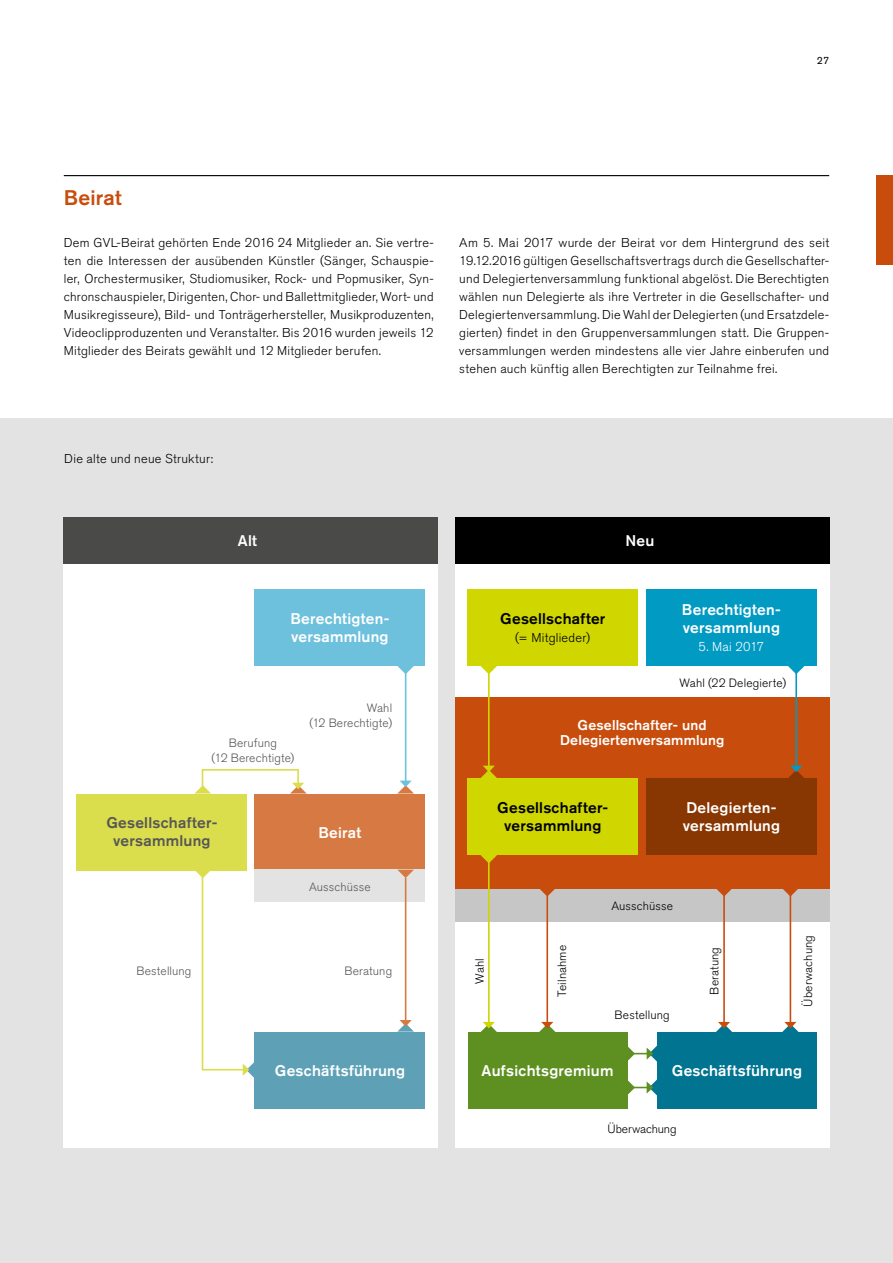
<style>
.page{position:relative;width:893px;height:1263px;background:#fff}
.page>*{position:absolute;margin:0;border:0;box-sizing:border-box;transform-origin:0 0}
.t1{font:500 21px "Akzidenz Grotesk Pro";letter-spacing:.01em;color:#c84d0d}
.t2{font:500 15.3px/17.9px "Akzidenz Grotesk Pro";letter-spacing:.015em;color:#fff}
.t3{font:500 15.3px/17.9px "Akzidenz Grotesk Pro";letter-spacing:.015em;color:#000;text-align:center}
.t4{font:500 15.3px/17.9px "Akzidenz Grotesk Pro";letter-spacing:.015em;color:#575756;text-align:center}
.t5{font:500 14.1px/15.3px "Akzidenz Grotesk Pro";letter-spacing:.01em;color:#fff;text-align:center}
.t6{font:300 12.75px/18px "Akzidenz Grotesk Pro";letter-spacing:.02em;color:#000;text-align:justify}
.t7{font:300 12.75px "Akzidenz Grotesk Pro";letter-spacing:.025em;color:#fff}
.t8{font:300 12px "Akzidenz Grotesk Pro";letter-spacing:.01em;color:#000}
.t9{font:300 12px/15px "Akzidenz Grotesk Pro";letter-spacing:.015em;color:#575756;text-align:right}
.t10{font:300 12px "Akzidenz Grotesk Pro";letter-spacing:-.01em;color:#000}
.t11{font:10.5px "Akzidenz Grotesk Pro";color:#000}
</style>
<div class="page">
<hr style="left:64px;top:175px;width:765px;height:1px;background:#000">
<div style="left:0;top:418px;width:893px;height:845px;background:#e3e3e3"></div>
<div style="left:64px;top:563px;width:374px;height:584px;background:#fff"></div>
<div style="left:455px;top:563px;width:374px;height:584px;background:#fff"></div>
<div style="left:455px;top:517px;width:374px;height:46px;background:#000"></div>
<div style="left:64px;top:517px;width:374px;height:46px;background:#4a4a49"></div>
<div style="left:455px;top:697px;width:374px;height:214px;background:#c84d0d"></div>
<div style="left:455px;top:889px;width:374px;height:33px;background:#c6c6c6"></div>
<div style="left:646px;top:778px;width:170px;height:77px;background:#893702"></div>
<div style="left:468px;top:778px;width:170px;height:77px;background:#cfd600"></div>
<svg style="left:480px;top:666px;width:17px;height:8px"></svg>
<svg style="left:788px;top:666px;width:17px;height:8px"></svg>
<div style="left:468px;top:589px;width:170px;height:77px;background:#cfd600"></div>
<div style="left:647px;top:589px;width:170px;height:77px;background:#009ac3"></div>
<hr style="left:488px;top:663px;width:2px;height:103px;background:#cfd600">
<svg style="left:481px;top:766px;width:16px;height:12px"></svg>
<hr style="left:795px;top:663px;width:2px;height:103px;background:#009ac3">
<svg style="left:788px;top:766px;width:16px;height:12px"></svg>
<svg style="left:480px;top:855px;width:17px;height:8px"></svg>
<hr style="left:488px;top:859px;width:2px;height:164px;background:#cfd600">
<svg style="left:480px;top:1022px;width:17px;height:10px"></svg>
<hr style="left:546px;top:883px;width:2px;height:140px;background:#c84d0d">
<svg style="left:539px;top:1022px;width:17px;height:10px"></svg>
<hr style="left:790px;top:883px;width:1px;height:140px;background:#c84d0d">
<svg style="left:782px;top:1022px;width:17px;height:10px"></svg>
<hr style="left:723px;top:883px;width:2px;height:140px;background:#c84d0d">
<svg style="left:716px;top:1022px;width:16px;height:10px"></svg>
<div style="left:468px;top:1032px;width:159px;height:77px;background:#5d9021"></div>
<div style="left:657px;top:1032px;width:160px;height:77px;background:#007490"></div>
<svg style="left:540px;top:889px;width:15px;height:7px"></svg>
<svg style="left:783px;top:889px;width:15px;height:7px"></svg>
<svg style="left:716px;top:889px;width:16px;height:7px"></svg>
<div style="left:77px;top:794px;width:170px;height:76px;background:#dadd4c"></div>
<svg style="left:397px;top:666px;width:17px;height:8px"></svg>
<div style="left:255px;top:794px;width:170px;height:76px;background:#d77942"></div>
<div style="left:255px;top:870px;width:170px;height:32px;background:#e3e3e3"></div>
<div style="left:255px;top:589px;width:170px;height:77px;background:#6ec1dd"></div>
<div style="left:255px;top:1032px;width:170px;height:76px;background:#5ea1b7"></div>
<svg style="left:194px;top:870px;width:61px;height:208px"></svg>
<svg style="left:397px;top:870px;width:17px;height:8px"></svg>
<hr style="left:405px;top:878px;width:1px;height:143px;background:#d77942">
<svg style="left:397px;top:1020px;width:17px;height:12px"></svg>
<svg style="left:195px;top:769px;width:111px;height:24px"></svg>
<hr style="left:405px;top:663px;width:1px;height:118px;background:#6ec1dd">
<svg style="left:398px;top:781px;width:16px;height:12px"></svg>
<svg style="left:627px;top:1045px;width:30px;height:17px"></svg>
<svg style="left:627px;top:1079px;width:30px;height:17px"></svg>
<div style="left:876px;top:175px;width:17px;height:90px;background:#c84d0d"></div>
<p class="t11" style="left:817px;top:53px;width:14px">27</p>
<h1 class="t1" style="left:64px;top:184px;width:59px">Beirat</h1>
<p class="t6" style="left:64px;top:234px;width:371px">Dem GVL-Beirat gehörten Ende 2016 24 Mitglieder an. Sie vertre&shy;ten die Interessen der ausübenden Künstler (Sänger, Schauspie&shy;ler, Orchestermusiker, Studiomusiker, Rock- und Popmusiker, Syn&shy;chronschauspieler, Dirigenten, Chor- und Ballettmitglieder, Wort- und Musikregisseure), Bild- und Tonträgerhersteller, Musikproduzenten, Videoclipproduzenten und Veranstalter. Bis 2016 wurden jeweils 12<br>Mitglieder des Beirats gewählt und 12 Mitglieder berufen.</p>
<p class="t6" style="left:459px;top:234px;width:371px">Am 5. Mai 2017 wurde der Beirat vor dem Hintergrund des seit 19.12.2016 gültigen Gesellschaftsvertrags durch die Gesellschafter&shy;und Delegiertenversammlung funktional abgelöst. Die Berechtigten wählen nun Delegierte als ihre Vertreter in die Gesellschafter- und Delegiertenversammlung. Die Wahl der Delegierten (und Ersatzdele&shy;gierten) findet in den Gruppenversammlungen statt. Die Gruppen&shy;versammlungen werden mindestens alle vier Jahre einberufen und stehen auch künftig allen Berechtigten zur Teilnahme frei.</p>
<p class="t6" style="left:64px;top:450px;width:150px">Die alte und neue Struktur:</p>
<p class="t2" style="left:238px;top:531px;width:21px">Alt</p>
<p class="t2" style="left:625px;top:531px;width:31px">Neu</p>
<p class="t2" style="left:290px;top:609px;width:100px">Berechtigten&shy;versammlung</p>
<p class="t3" style="left:500px;top:610px;width:107px">Gesellschafter</p>
<p class="t6" style="left:515px;top:629px;width:76px">(= Mitglieder)</p>
<p class="t2" style="left:682px;top:601px;width:100px">Berechtigten&shy;versammlung</p>
<p class="t7" style="left:698px;top:638px;width:67px">5. Mai 2017</p>
<p class="t8" style="left:679px;top:675px;width:108px">Wahl (22 Delegierte)</p>
<p class="t9" style="left:212px;top:735px;width:84px;text-align:center">Berufung<br>(12 Berechtigte)</p>
<p class="t9" style="left:309px;top:700px;width:84px">Wahl<br>(12 Berechtigte)</p>
<p class="t4" style="left:106px;top:813px;width:111px">Gesellschafter&shy;versammlung</p>
<p class="t2" style="left:318px;top:823px;width:44px">Beirat</p>
<p class="t9" style="left:309px;top:879px;width:63px">Ausschüsse</p>
<p class="t9" style="left:136px;top:964px;width:57px">Bestellung</p>
<p class="t9" style="left:344px;top:964px;width:49px">Beratung</p>
<p class="t2" style="left:275px;top:1061px;width:132px">Geschäftsführung</p>
<p class="t5" style="left:560px;top:717px;width:166px">Gesellschafter- und<br>Delegiertenversammlung</p>
<p class="t3" style="left:497px;top:799px;width:111px">Gesellschafter&shy;versammlung</p>
<p class="t2" style="left:683px;top:799px;width:99px">Delegierten&shy;versammlung</p>
<p class="t8" style="left:472px;top:983px;width:27px;rotate:-90deg">Wahl</p>
<p class="t8" style="left:611px;top:898px;width:63px">Ausschüsse</p>
<p class="t8" style="left:554px;top:997px;width:54px;rotate:-90deg">Teilnahme</p>
<p class="t8" style="left:800px;top:1007px;width:73px;rotate:-90deg">Überwachung</p>
<p class="t8" style="left:706px;top:995px;width:49px;rotate:-90deg">Beratung</p>
<p class="t8" style="left:615px;top:1007px;width:57px">Bestellung</p>
<p class="t2" style="left:482px;top:1062px;width:133px">Aufsichtsgremium</p>
<p class="t2" style="left:672px;top:1062px;width:132px">Geschäftsführung</p>
<p class="t10" style="left:608px;top:1120px;width:71px">Überwachung</p>
</div>
